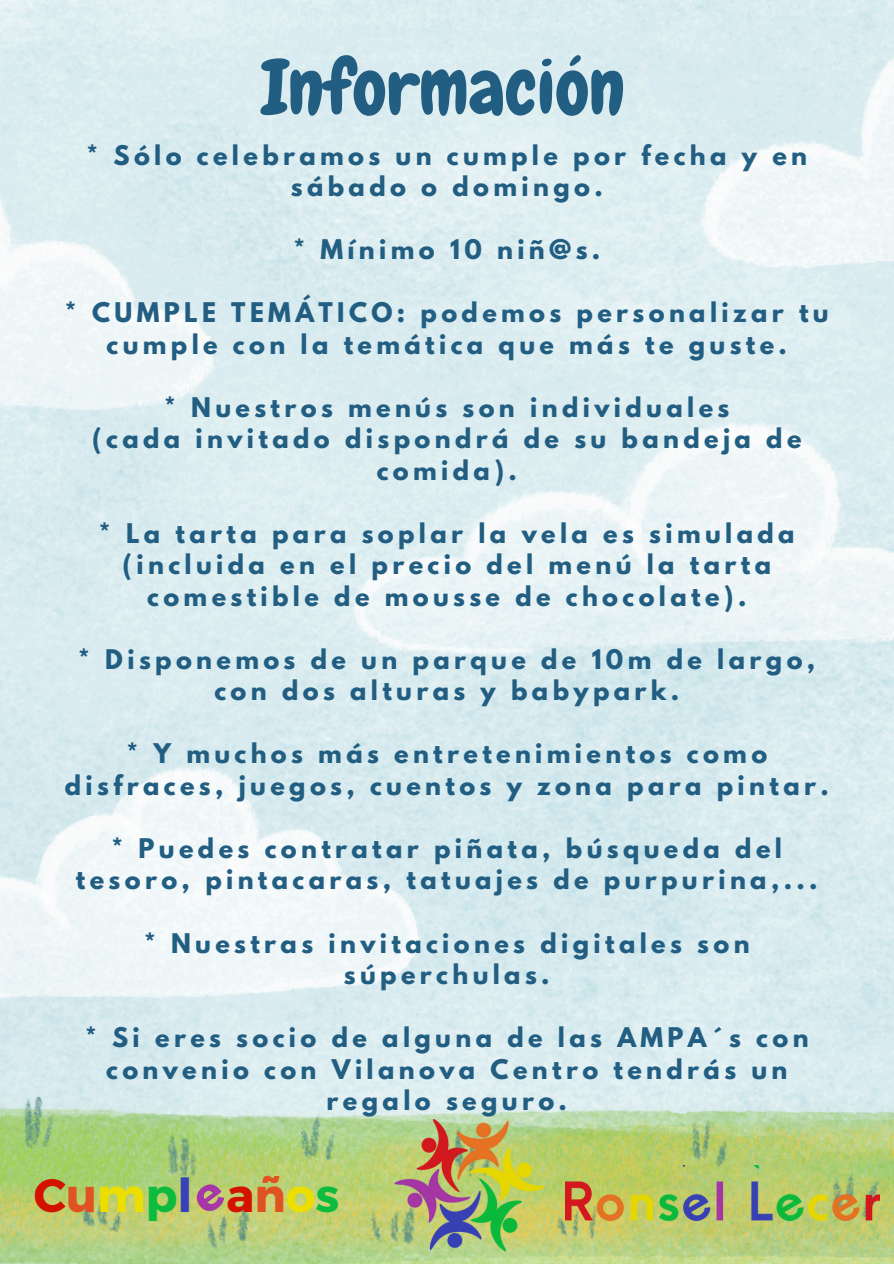
<style>
.page{position:relative;width:894px;height:1264px;background:#fff}
.page>*{position:absolute;margin:0;border:0;box-sizing:border-box;transform-origin:0 0}
.t1{font:76.35px "Chewy";color:#225e82}
.t2{font:700 46.65px "Montserrat";color:#d41200}
.t3{font:700 24px/31.5px "League Spartan";letter-spacing:.18em;color:#225e82;text-align:center}
.s1{color:#e05222}
.s2{color:#ecdf00}
.s3{color:#0dbc3f}
.s4{color:#3842b8}
</style>
<div class="page">
<img style="left:0;top:0;width:893px;height:1263px">
<img style="left:312px;top:1118px;width:314px;height:145px">
<img style="left:565px;top:1165px;width:314px;height:57px">
<svg style="left:191px;top:1179px;width:37px;height:36px"></svg>
<p class="t1" style="left:261px;top:39px;width:365px">Información</p>
<h1 class="t3" style="left:86px;top:142px;width:721px">* Sólo celebramos un cumple por fecha y en sábado o domingo.</h1>
<p class="t3" style="left:293px;top:237px;width:308px">* Mínimo 10 niñ@s.</p>
<p class="t3" style="left:65px;top:300px;width:765px">* CUMPLE TEMÁTICO: podemos personalizar tu cumple con la temática que más te guste.</p>
<p class="t3" style="left:164px;top:394px;width:566px">* Nuestros menús son individuales</p>
<p class="t3" style="left:92px;top:426px;width:710px">(cada invitado dispondrá de su bandeja de comida).</p>
<p class="t3" style="left:99px;top:520px;width:697px">* La tarta para soplar la vela es simulada (incluida en el precio del menú la tarta comestible de mousse de chocolate).</p>
<p class="t3" style="left:78px;top:646px;width:738px">* Disponemos de un parque de 10m de largo, con dos alturas y babypark.</p>
<p class="t3" style="left:65px;top:741px;width:765px">* Y muchos más entretenimientos como disfraces, juegos, cuentos y zona para pintar.</p>
<p class="t3" style="left:76px;top:835px;width:743px">* Puedes contratar piñata, búsqueda del tesoro, pintacaras, tatuajes de purpurina,...</p>
<p class="t3" style="left:144px;top:930px;width:607px">* Nuestras invitaciones digitales son súperchulas.</p>
<p class="t3" style="left:85px;top:1024px;width:724px">* Si eres socio de alguna de las AMPA´s con convenio con Vilanova Centro tendrás un regalo seguro.</p>
<p class="t2" style="left:34px;top:1164px;width:160px">C<span class="s1">u</span><span class="s2">m</span><span class="s3">p</span><span class="s4">l</span></p>
<p class="t2" style="left:226px;top:1164px;width:115px">a<span class="s1">ñ</span><span class="s2">o</span><span class="s3">s</span></p>
</div>
